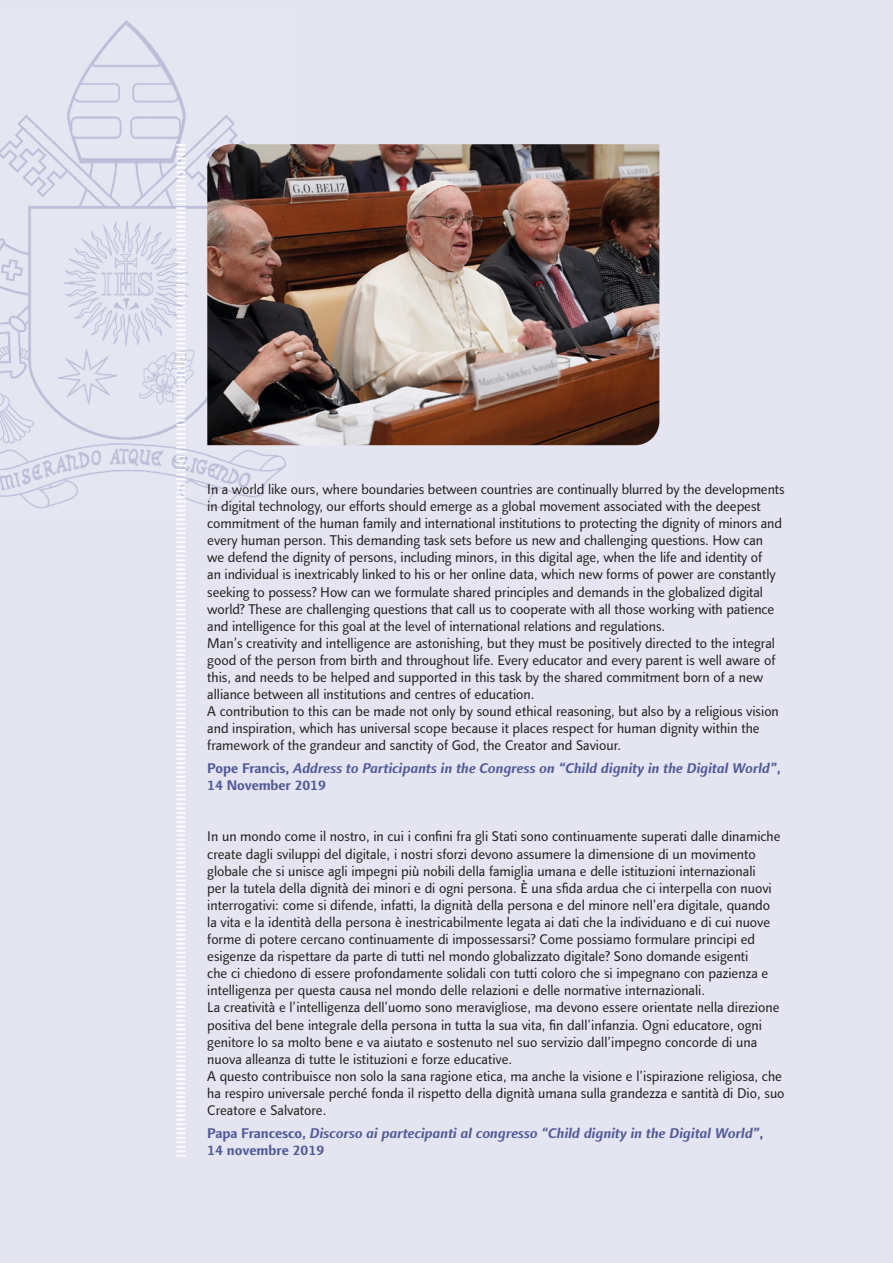
<style>
.page{position:relative;width:893px;height:1263px;background:#e4e5f0}
.page>*{position:absolute;margin:0;border:0;box-sizing:border-box;transform-origin:0 0}
.t1{font:14.25px/17.1px "Linotype Finnegan";color:#231f20}
.t2{font:italic 700 14.25px/17.1px "Linotype Finnegan";letter-spacing:-.005em;color:#535a98}
.t3{font:700 14.25px "Linotype Finnegan";color:#535a98}
.s1{font-style:italic}
.s2{font-style:normal}
</style>
<div class="page">
<img style="left:0;top:20px;width:294px;height:488px">
<img style="left:207px;top:144px;width:452px;height:301px">
<svg style="left:175px;top:143px;width:12px;height:1014px"></svg>
<p class="t1" style="left:207px;top:481px;width:579px">In a world like ours, where boundaries between countries are continually blurred by the developments in digital technology, our efforts should emerge as a global movement associated with the deepest commitment of the human family and international institutions to protecting the dignity of minors and every human person. This demanding task sets before us new and challenging questions. How can<br>we defend the dignity of persons, including minors, in this digital age, when the life and identity of<br>an individual is inextricably linked to his or her online data, which new forms of power are constantly seeking to possess? How can we formulate shared principles and demands in the globalized digital world? These are challenging questions that call us to cooperate with all those working with patience and intelligence for this goal at the level of international relations and regulations.</p>
<p class="t1" style="left:207px;top:635px;width:570px">Man’s creativity and intelligence are astonishing, but they must be positively directed to the integral good of the person from birth and throughout life. Every educator and every parent is well aware of this, and needs to be helped and supported in this task by the shared commitment born of a new alliance between all institutions and centres of education.</p>
<p class="t1" style="left:207px;top:703px;width:573px">A contribution to this can be made not only by sound ethical reasoning, but also by a religious vision and inspiration, which has universal scope because it places respect for human dignity within the framework of the grandeur and sanctity of God, the Creator and Saviour<span class="s1">.</span></p>
<p class="t2" style="left:207px;top:760px;width:575px"><span class="s2">Pope Francis,</span> Address to Participants in the Congress on “Child dignity in the Digital World”<span class="s2">,<br>14 November 2019</span></p>
<p class="t1" style="left:207px;top:828px;width:575px">In un mondo come il nostro, in cui i confini fra gli Stati sono continuamente superati dalle dinamiche create dagli sviluppi del digitale, i nostri sforzi devono assumere la dimensione di un movimento globale che si unisce agli impegni più nobili della famiglia umana e delle istituzioni internazionali<br>per la tutela della dignità dei minori e di ogni persona. È una sfida ardua che ci interpella con nuovi interrogativi: come si difende, infatti, la dignità della persona e del minore nell’era digitale, quando la vita e la identità della persona è inestricabilmente legata ai dati che la individuano e di cui nuove forme di potere cercano continuamente di impossessarsi? Come possiamo formulare principi ed esigenze da rispettare da parte di tutti nel mondo globalizzato digitale? Sono domande esigenti<br>che ci chiedono di essere profondamente solidali con tutti coloro che si impegnano con pazienza e intelligenza per questa causa nel mondo delle relazioni e delle normative internazionali.</p>
<p class="t1" style="left:207px;top:999px;width:574px">La creatività e l’intelligenza dell’uomo sono meravigliose, ma devono essere orientate nella direzione positiva del bene integrale della persona in tutta la sua vita, fin dall’infanzia. Ogni educatore, ogni genitore lo sa molto bene e va aiutato e sostenuto nel suo servizio dall’impegno concorde di una nuova alleanza di tutte le istituzioni e forze educative.</p>
<p class="t1" style="left:207px;top:1067px;width:579px">A questo contribuisce non solo la sana ragione etica, ma anche la visione e l’ispirazione religiosa, che ha respiro universale perché fonda il rispetto della dignità umana sulla grandezza e santità di Dio, suo<br>Creatore e Salvatore.</p>
<p class="t2" style="left:207px;top:1124px;width:558px"><span class="s2">Papa Francesco,</span> Discorso ai partecipanti al congresso “Child dignity in the Digital World”<span class="s2">,</span></p>
<p class="t3" style="left:207px;top:1141px;width:118px">14 novembre 2019</p>
</div>
